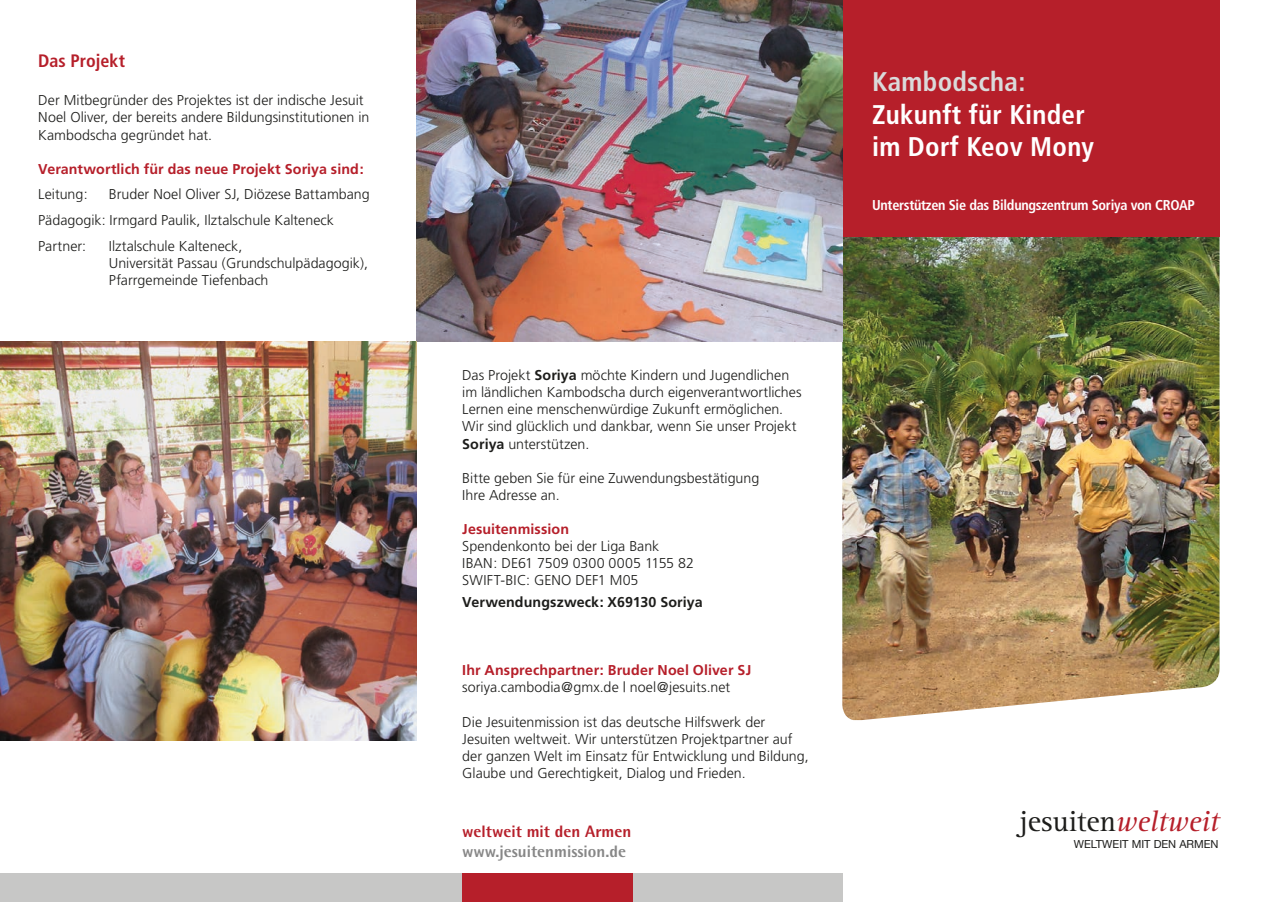
<style>
.page{position:relative;width:1272px;height:902px;background:#fff}
.page>*{position:absolute;margin:0;border:0;box-sizing:border-box;transform-origin:0 0}
.t1{font:29.7px "Rotis Serif";color:#1d1d1b}
.t2{font:700 condensed 27px/32.4px "Frutiger";letter-spacing:.01em;color:#fff}
.t3{font:700 condensed 27px "Frutiger";letter-spacing:.01em;color:#dadada}
.t4{font:700 condensed 18px "Frutiger";color:#b61f2a}
.t5{font:800 16.5px "Rotis Semi Sans";color:#878787}
.t6{font:800 16.5px "Rotis Semi Sans";color:#b61f2a}
.t7{font:300 14.25px/17.1px "Frutiger";color:#1d1d1b}
.t8{font:700 14.25px "Frutiger";letter-spacing:.01em;color:#b61f2a}
.t9{font:700 condensed 14.25px "Frutiger";letter-spacing:-.02em;color:#fff}
.t10{font:700 14.25px "Frutiger";letter-spacing:.005em;color:#1d1d1b}
.t11{font:11.1px "Helvetica Neue";color:#1d1d1b}
.s1{font-weight:700}
.s2{font-style:italic;color:#b61f2a}
</style>
<div class="page">
<img style="left:842px;top:236px;width:377px;height:484px">
<div style="left:0;top:873px;width:842px;height:28px;background:#c7c7c6"></div>
<div style="left:462px;top:873px;width:170px;height:28px;background:#b61f2a"></div>
<div style="left:842px;top:0;width:377px;height:236px;background:#b61f2a"></div>
<img style="left:417px;top:0;width:425px;height:341px">
<img style="left:0;top:341px;width:417px;height:399px">
<p class="t4" style="left:38px;top:50px;width:88px">Das Projekt</p>
<p class="t7" style="left:38px;top:92px;width:332px">Der Mitbegründer des Projektes ist der indische Jesuit<br>Noel Oliver, der bereits andere Bildungsinstitutionen in<br>Kambodscha gegründet hat.</p>
<p class="t8" style="left:38px;top:160px;width:327px">Verantwortlich für das neue Projekt Soriya sind:</p>
<p class="t7" style="left:38px;top:186px;width:51px">Leitung:</p>
<p class="t7" style="left:38px;top:182px;width:333px;line-height:25.7px;text-indent:70px">Bruder Noel Oliver SJ, Diözese Battambang<br>Pädagogik: Irmgard Paulik, Ilztalschule Kalteneck<br>Partner:</p>
<p class="t7" style="left:109px;top:237px;width:261px">Ilztalschule Kalteneck,<br>Universität Passau (Grundschulpädagogik),<br>Pfarrgemeinde Tiefenbach</p>
<p class="t7" style="left:462px;top:366px;width:341px">Das Projekt <span class="s1">Soriya</span> möchte Kindern und Jugendlichen im ländlichen Kambodscha durch eigenverantwortliches Lernen eine menschenwürdige Zukunft ermöglichen.<br>Wir sind glücklich und dankbar, wenn Sie unser Projekt <span class="s1">Soriya</span> unterstützen.</p>
<p class="t7" style="left:462px;top:469px;width:298px">Bitte geben Sie für eine Zuwendungsbestätigung<br>Ihre Adresse an.</p>
<p class="t8" style="left:462px;top:520px;width:108px">Jesuitenmission</p>
<p class="t7" style="left:462px;top:537px;width:233px">Spendenkonto bei der Liga Bank<br>IBAN: DE61 7509 0300 0005 1155 82<br>SWIFT-BIC: GENO DEF1 M05</p>
<p class="t10" style="left:462px;top:593px;width:242px">Verwendungszweck: X69130 Soriya</p>
<p class="t8" style="left:462px;top:661px;width:290px">Ihr Ansprechpartner: Bruder Noel Oliver SJ</p>
<p class="t7" style="left:462px;top:678px;width:269px">soriya.cambodia@gmx.de | noel@jesuits.net</p>
<p class="t7" style="left:462px;top:713px;width:348px">Die Jesuitenmission ist das deutsche Hilfswerk der Jesuiten weltweit. Wir unterstützen Projektpartner auf der ganzen Welt im Einsatz für Entwicklung und Bildung, Glaube und Gerechtigkeit, Dialog und Frieden.</p>
<p class="t6" style="left:462px;top:821px;width:171px">weltweit mit den Armen</p>
<p class="t5" style="left:462px;top:841px;width:165px">www.jesuitenmission.de</p>
<h2 class="t3" style="left:872px;top:66px;width:155px">Kambodscha:</h2>
<h2 class="t2" style="left:872px;top:98px;width:223px">Zukunft für Kinder im Dorf Keov Mony</h2>
<p class="t9" style="left:872px;top:197px;width:324px">Unterstützen Sie das Bildungszentrum Soriya von CROAP</p>
<h1 class="t1" style="left:1019px;top:804px;width:201px">jesuiten<span class="s2">weltweit</span></h1>
<p class="t11" style="left:1073px;top:835px;width:146px">WELTWEIT MIT DEN ARMEN</p>
</div>
